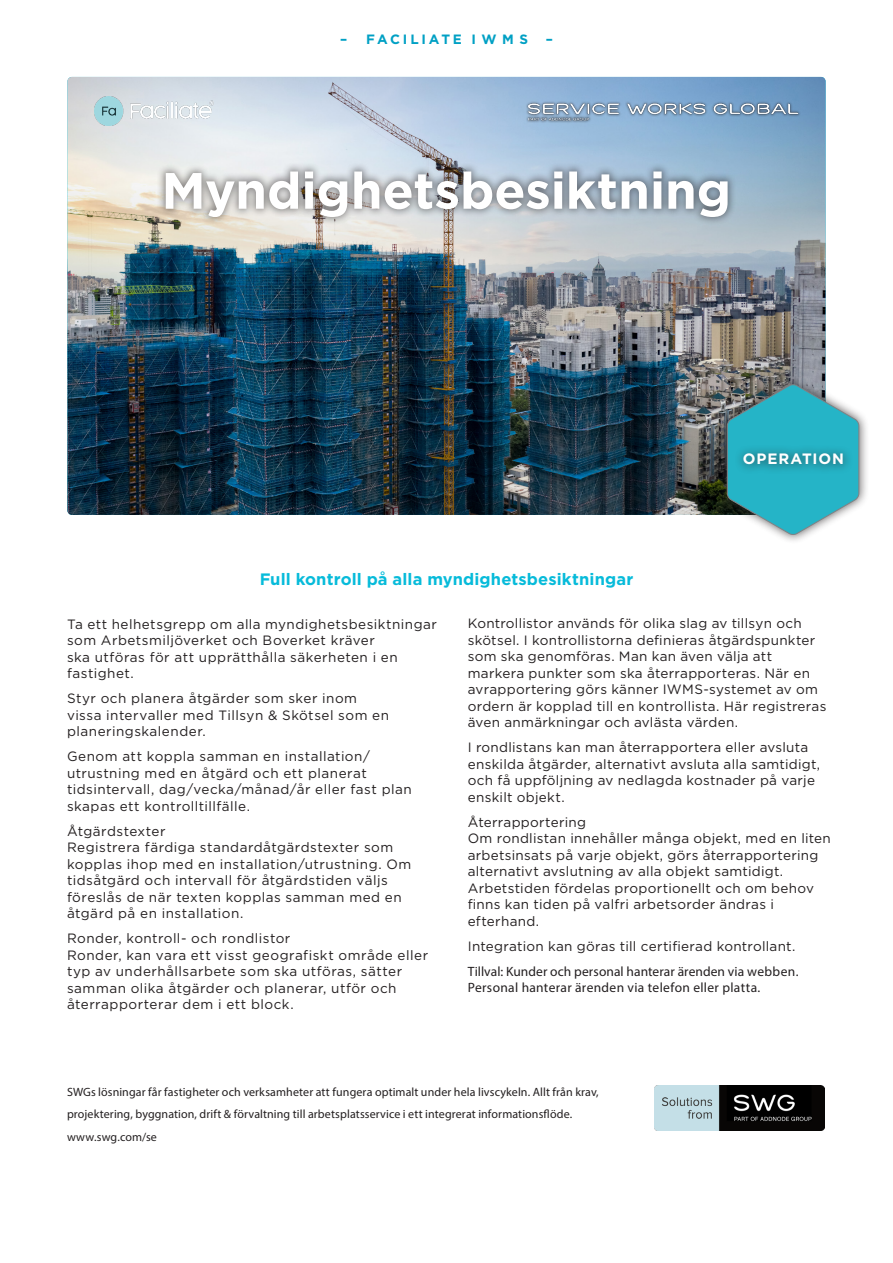
<style>
.page{position:relative;width:893px;height:1263px;background:#fff}
.page>*{position:absolute;margin:0;border:0;box-sizing:border-box;transform-origin:0 0}
.t1{font:700 51px "Gotham";letter-spacing:-.005em;color:#fff}
.Brödtext_ny{font:700 16.5px "Gotham";letter-spacing:.005em;color:#07bbda}
.t2{font:700 15px "Gotham";letter-spacing:.065em;color:#fff}
.Brödtext_ny-2{font:13.5px/16.5px "Gotham";letter-spacing:.025em;color:#231f20}
.Brödtext_ny-3{font:13.5px/16.5px "Myriad Pro";letter-spacing:.02em;color:#231f20}
.t3{font:700 13.5px "Gotham";letter-spacing:.205em;color:#00a0c4}
.t4{font:12px/22.5px "Myriad Pro";letter-spacing:.01em;color:#231f20}
</style>
<div class="page">
<img style="left:67px;top:77px;width:759px;height:438px">
<div style="left:717px;top:375px;width:152px;height:169px;background:#231f20;opacity:.75"></div>
<svg style="left:727px;top:384px;width:132px;height:151px;background:#52b4c1"></svg>
<div style="left:734px;top:445px;width:119px;height:30px;background:#231f20;opacity:.75"></div>
<img style="left:95px;top:96px;width:119px;height:30px">
<img style="left:655px;top:1085px;width:170px;height:45px">
<img style="left:517px;top:95px;width:293px;height:36px">
<div style="left:156px;top:162px;width:580px;height:64px;background:#231f20;opacity:.5"></div>
<p class="t3" style="left:340px;top:30px;width:190px">– FACILIATE I W M S</p>
<p class="t3" style="left:546px;top:30px;width:9px">–</p>
<p class="t1" style="left:161px;top:157px;width:571px">Myndighetsbesiktning</p>
<p class="Brödtext_ny" style="left:260px;top:568px;width:375px">Full kontroll på alla myndighetsbesiktningar</p>
<p class="t2" style="left:743px;top:449px;width:103px">OPERATION</p>
<p class="Brödtext_ny-2" style="left:67px;top:615px;width:371px">Ta ett helhetsgrepp om alla myndighetsbesiktningar som Arbetsmiljöverket och Boverket kräver<br>ska utföras för att upprätthålla säkerheten i en fastighet.</p>
<p class="Brödtext_ny-2" style="left:67px;top:690px;width:324px">Styr och planera åtgärder som sker inom vissa intervaller med Tillsyn &amp; Skötsel som en planeringskalender.</p>
<p class="Brödtext_ny-2" style="left:67px;top:748px;width:346px">Genom att koppla samman en installation/ utrustning med en åtgärd och ett planerat tidsintervall, dag/vecka/månad/år eller fast plan skapas ett kontrolltillfälle.</p>
<p class="Brödtext_ny-2" style="left:67px;top:822px;width:346px">Åtgärdstexter<br>Registrera färdiga standardåtgärdstexter som kopplas ihop med en installation/utrustning. Om tidsåtgärd och intervall för åtgärdstiden väljs föreslås de när texten kopplas samman med en åtgärd på en installation.</p>
<p class="Brödtext_ny-2" style="left:67px;top:930px;width:363px">Ronder, kontroll- och rondlistor<br>Ronder, kan vara ett visst geografiskt område eller typ av underhållsarbete som ska utföras, sätter samman olika åtgärder och planerar, utför och återrapporterar dem i ett block.</p>
<p class="Brödtext_ny-2" style="left:468px;top:615px;width:360px">Kontrollistor används för olika slag av tillsyn och skötsel. I kontrollistorna definieras åtgärdspunkter som ska genomföras. Man kan även välja att markera punkter som ska återrapporteras. När en avrapportering görs känner IWMS-systemet av om ordern är kopplad till en kontrollista. Här registreras även anmärkningar och avlästa värden.</p>
<p class="Brödtext_ny-2" style="left:468px;top:739px;width:354px">I rondlistans kan man återrapportera eller avsluta enskilda åtgärder, alternativt avsluta alla samtidigt, och få uppföljning av nedlagda kostnader på varje enskilt objekt.</p>
<p class="Brödtext_ny-2" style="left:468px;top:813px;width:365px">Återrapportering<br>Om rondlistan innehåller många objekt, med en liten arbetsinsats på varje objekt, görs återrapportering alternativt avslutning av alla objekt samtidigt.<br>Arbetstiden fördelas proportionellt och om behov finns kan tiden på valfri arbetsorder ändras i efterhand.</p>
<p class="Brödtext_ny-2" style="left:468px;top:937px;width:329px">Integration kan göras till certifierad kontrollant.</p>
<p class="Brödtext_ny-3" style="left:468px;top:962px;width:332px">Tillval: Kunder och personal hanterar ärenden via webben.<br>Personal hanterar ärenden via telefon eller platta.</p>
<p class="t4" style="left:67px;top:1080px;width:533px">SWGs lösningar får fastigheter och verksamheter att fungera optimalt under hela livscykeln. Allt från krav, projektering, byggnation, drift &amp; förvaltning till arbetsplatsservice i ett integrerat informationsflöde. www.swg.com/se</p>
</div>
